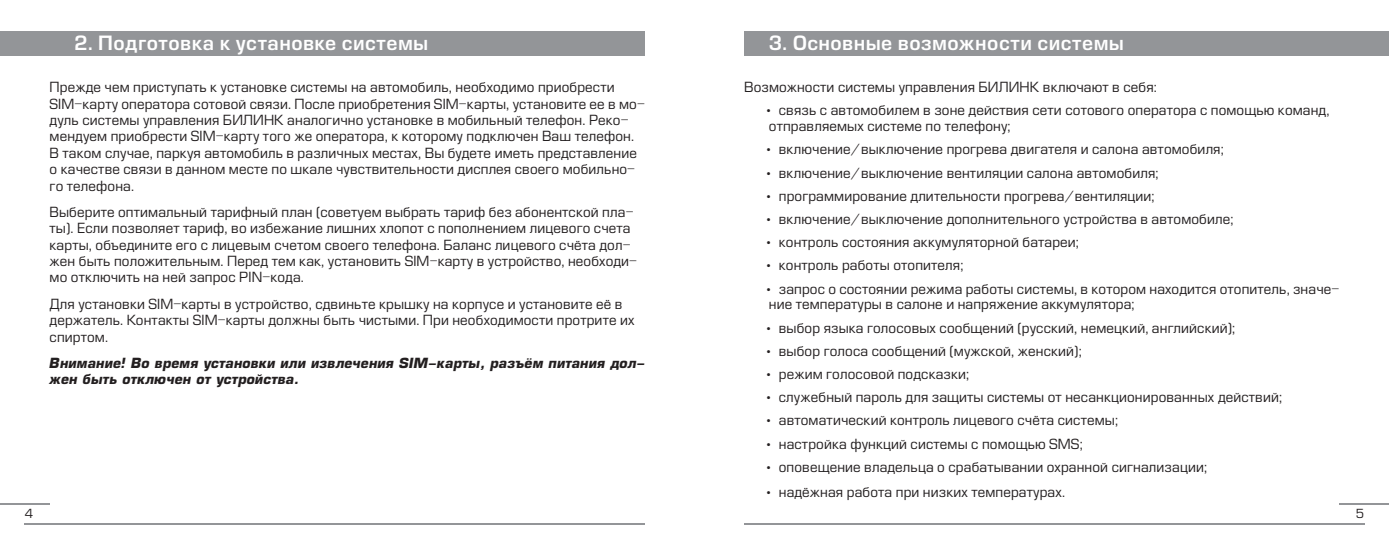
<style>
.page{position:relative;width:1389px;height:546px;background:#fff}
.page>*{position:absolute;margin:0;border:0;box-sizing:border-box;transform-origin:0 0}
.t1{font:19.25px "Europe Demi";letter-spacing:.02em;color:#fff}
.t2{font:13.65px/16.4px "Europe";letter-spacing:.01em;color:#231f20}
.t3{font:italic 700 13.65px/16.4px "Europe";letter-spacing:.01em;color:#231f20}
.t4{font:12.25px "Europe";color:#231f20}
</style>
<div class="page">
<div style="left:0;top:31px;width:645px;height:25px;background:#939598"></div>
<div style="left:744px;top:31px;width:645px;height:25px;background:#939598"></div>
<hr style="left:25px;top:523px;width:620px;height:2px;background:#939598">
<hr style="left:0;top:503px;width:50px;height:1px;background:#939598">
<hr style="left:1339px;top:503px;width:50px;height:1px;background:#939598">
<hr style="left:744px;top:523px;width:620px;height:2px;background:#939598">
<h1 class="t1" style="left:74px;top:31px;width:356px">2. Подготовка к установке системы</h1>
<p class="t2" style="left:50px;top:79px;width:597px">Прежде чем приступать к установке системы на автомобиль, необходимо приобрести SIM-карту оператора сотовой связи. После приобретения SIM-карты, установите ее в мо&shy;дуль системы управления БИЛИНК аналогично установке в мобильный телефон. Реко&shy;мендуем приобрести SIM-карту того же оператора, к которому подключен Ваш телефон.<br>В таком случае, паркуя автомобиль в различных местах, Вы будете иметь представление о качестве связи в данном месте по шкале чувствительности дисплея своего мобильно&shy;го телефона.</p>
<p class="t2" style="left:50px;top:204px;width:589px">Выберите оптимальный тарифный план (советуем выбрать тариф без абонентской пла&shy;ты). Если позволяет тариф, во избежание лишних хлопот с пополнением лицевого счета карты, объедините его с лицевым счетом своего телефона. Баланс лицевого счёта дол&shy;жен быть положительным. Перед тем как, установить SIM-карту в устройство, необходи&shy;мо отключить на ней запрос PIN-кода.</p>
<p class="t2" style="left:50px;top:295px;width:586px">Для установки SIM-карты в устройство, сдвиньте крышку на корпусе и установите её в держатель. Контакты SIM-карты должны быть чистыми. При необходимости протрите их спиртом.</p>
<p class="t3" style="left:50px;top:354px;width:597px">Внимание! Во время установки или извлечения SIM-карты, разъём питания дол&shy;жен быть отключен от устройства.</p>
<h1 class="t1" style="left:769px;top:31px;width:357px">3. Основные возможности системы</h1>
<p class="t2" style="left:744px;top:79px;width:414px">Возможности системы управления БИЛИНК включают в себя:</p>
<p class="t2" style="left:769px;top:103px;width:562px;line-height:15.8px;text-indent:-5px">• связь с автомобилем в зоне действия сети сотового оператора с помощью команд, отправляемых системе по телефону;</p>
<p class="t2" style="left:764px;top:141px;width:461px">• включение/выключение прогрева двигателя и салона автомобиля;</p>
<p class="t2" style="left:764px;top:164px;width:396px">• включение/выключение вентиляции салона автомобиля;</p>
<p class="t2" style="left:764px;top:188px;width:392px">• программирование длительности прогрева/вентиляции;</p>
<p class="t2" style="left:764px;top:211px;width:471px">• включение/выключение дополнительного устройства в автомобиле;</p>
<p class="t2" style="left:764px;top:234px;width:316px">• контроль состояния аккумуляторной батареи;</p>
<p class="t2" style="left:764px;top:257px;width:201px">• контроль работы отопителя;</p>
<p class="t2" style="left:769px;top:281px;width:572px;line-height:15.8px;text-indent:-5px">• запрос о состоянии режима работы системы, в котором находится отопитель, значе&shy;ние температуры в салоне и напряжение аккумулятора;</p>
<p class="t2" style="left:764px;top:319px;width:472px">• выбор языка голосовых сообщений (русский, немецкий, английский);</p>
<p class="t2" style="left:764px;top:343px;width:319px">• выбор голоса сообщений (мужской, женский);</p>
<p class="t2" style="left:764px;top:366px;width:206px">• режим голосовой подсказки;</p>
<p class="t2" style="left:764px;top:389px;width:519px">• служебный пароль для защиты системы от несанкционированных действий;</p>
<p class="t2" style="left:764px;top:412px;width:355px">• автоматический контроль лицевого счёта системы;</p>
<p class="t2" style="left:764px;top:435px;width:320px">• настройка функций системы с помощью SMS;</p>
<p class="t2" style="left:764px;top:458px;width:444px">• оповещение владельца о срабатывании охранной сигнализации;</p>
<p class="t2" style="left:764px;top:483px;width:302px">• надёжная работа при низких температурах.</p>
<p class="t4" style="left:25px;top:507px;width:10px">4</p>
<p class="t4" style="left:1356px;top:507px;width:10px">5</p>
</div>
